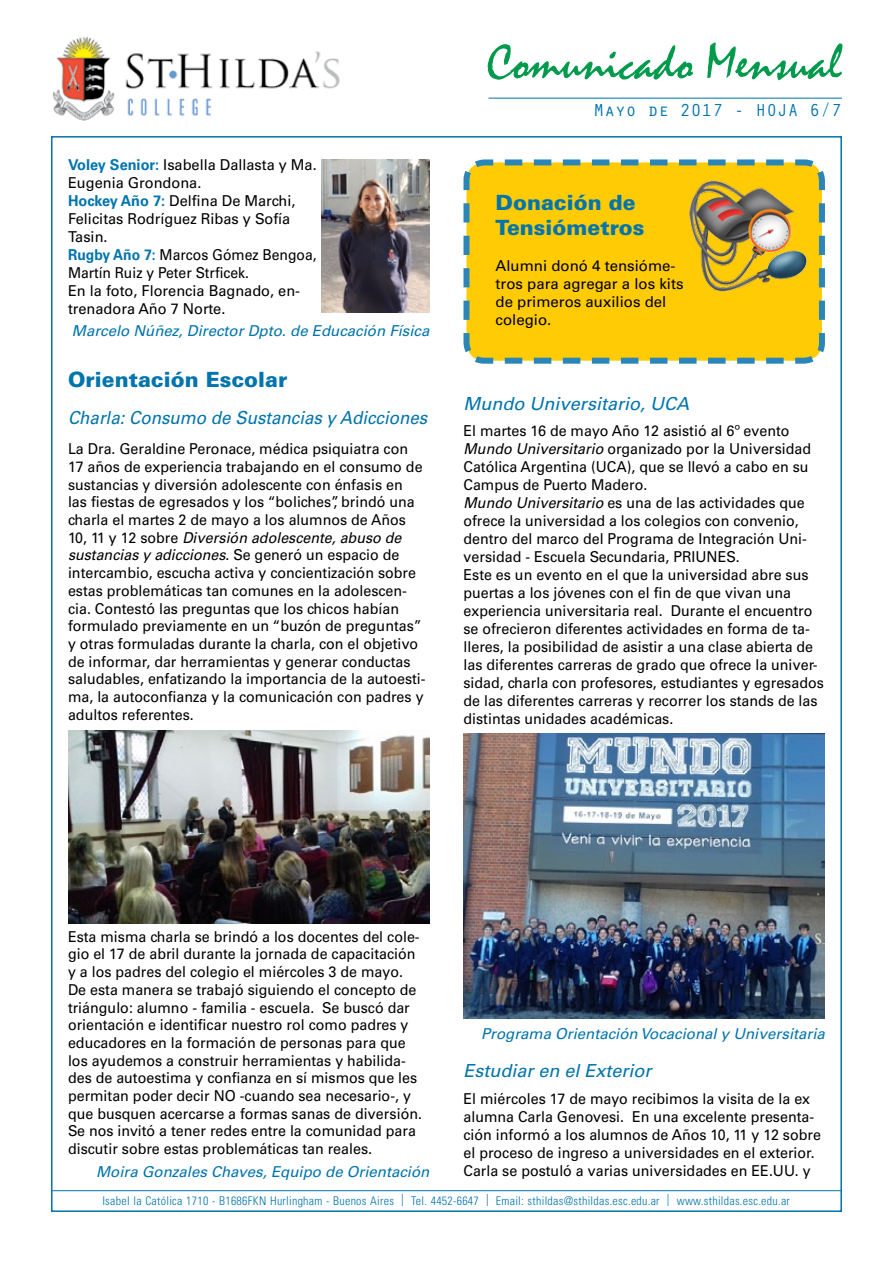
<style>
.page{position:relative;width:893px;height:1263px;background:#fff}
.page>*{position:absolute;margin:0;border:0;box-sizing:border-box;transform-origin:0 0}
.t1{font:51px "Mistral";color:#009a4c}
.t2{font:900 21px/25.2px "Univers LT Std";color:#0074ad}
.t3{font:italic 18px "Univers LT Std";color:#0074ad}
.t4{font:italic 18px "Univers LT Std";color:#0074ad;scale:.94 1}
.t5{font:18px "Orator Std";color:#0074ad}
.t6{font:15px/17.7px "Univers LT Std";color:#000;scale:.95 1}
.t7{font:15px/18px "Univers LT Std";color:#000}
.t8{font:italic 15px "Univers LT Std";color:#0074ad}
.t9{font:300 condensed 12px "Univers LT Std";letter-spacing:.02em;color:#0074ad}
.s1{font-weight:700;color:#0074ad}
.s2{font-style:italic}
.s3{color:#ffcb05}
</style>
<div class="page">
<img style="left:52px;top:37px;width:288px;height:84px">
<hr style="left:488px;top:98px;width:354px;height:1px;background:#0074ad">
<hr style="left:51px;top:1190px;width:791px;height:1px;background:#0074ad">
<img style="left:68px;top:731px;width:361px;height:193px">
<img style="left:463px;top:734px;width:362px;height:284px">
<img style="left:321px;top:159px;width:108px;height:153px">
<svg style="left:463px;top:159px;width:362px;height:205px;background:#f1c819"></svg>
<img style="left:690px;top:180px;width:116px;height:111px">
<h1 class="t1" style="left:487px;top:40px;width:356px">Comunicado Mensual</h1>
<p class="t7" style="left:68px;top:156px;width:250px"><span class="s1">Voley Senior:</span> Isabella Dallasta y Ma.<br>Eugenia Grondona.<br><span class="s1">Hockey Año 7:</span> Delfina De Marchi,<br>Felicitas Rodríguez Ribas y Sofía<br>Tasin.<br><span class="s1">Rugby Año 7:</span> Marcos Gómez Bengoa,<br>Martín Ruiz y Peter Strficek.<br>En la foto, Florencia Bagnado, en&shy;trenadora Año 7 Norte.</p>
<p class="t8" style="left:72px;top:322px;width:359px">Marcelo Núñez, Director Dpto. de Educación Física</p>
<h2 class="t2" style="left:68px;top:367px;width:221px">Orientación Escolar</h2>
<p class="t4" style="left:68px;top:407px;width:384px">Charla: Consumo de Sustancias y Adicciones</p>
<p class="t6" style="left:68px;top:440px;width:378px">La Dra. Geraldine Peronace, médica psiquiatra con 17 años de experiencia trabajando en el consumo de sustancias y diversión adolescente con énfasis en<br>las fiestas de egresados y los “boliches”, brindó una charla el martes 2 de mayo a los alumnos de Años 10, 11 y 12 sobre <span class="s2">Diversión adolescente, abuso de sustancias y adicciones</span>. Se generó un espacio de intercambio, escucha activa y concientización sobre estas problemáticas tan comunes en la adolescen&shy;cia. Contestó las preguntas que los chicos habían formulado previamente en un “buzón de preguntas” y otras formuladas durante la charla, con el objetivo de informar, dar herramientas y generar conductas saludables, enfatizando la importancia de la autoesti&shy;ma, la autoconfianza y la comunicación con padres y adultos referentes.</p>
<p class="t5" style="left:593px;top:97px;width:250px">Mayo de 2017 - HOJA 6/7</p>
<h2 class="t2" style="left:495px;top:190px;width:162px">Donación de<br>Tensiómetros<span class="s3">s</span></h2>
<p class="t7" style="left:495px;top:257px;width:190px">Alumni donó 4 tensióme&shy;tros para agregar a los kits de primeros auxilios del colegio.</p>
<p class="t3" style="left:463px;top:392px;width:227px">Mundo Universitario, UCA</p>
<p class="t6" style="left:463px;top:422px;width:381px">El martes 16 de mayo Año 12 asistió al 6º evento <span class="s2">Mundo Universitario</span> organizado por la Universidad Católica Argentina (UCA), que se llevó a cabo en su Campus de Puerto Madero.<br><span class="s2">Mundo Universitario</span> es una de las actividades que ofrece la universidad a los colegios con convenio, dentro del marco del Programa de Integración Uni&shy;versidad - Escuela Secundaria, PRIUNES.<br>Este es un evento en el que la universidad abre sus puertas a los jóvenes con el fin de que vivan una experiencia universitaria real. Durante el encuentro se ofrecieron diferentes actividades en forma de ta&shy;lleres, la posibilidad de asistir a una clase abierta de las diferentes carreras de grado que ofrece la univer&shy;sidad, charla con profesores, estudiantes y egresados de las diferentes carreras y recorrer los stands de las distintas unidades académicas.</p>
<p class="t6" style="left:68px;top:928px;width:374px">Esta misma charla se brindó a los docentes del cole&shy;gio el 17 de abril durante la jornada de capacitación y a los padres del colegio el miércoles 3 de mayo.<br>De esta manera se trabajó siguiendo el concepto de triángulo: alumno - familia - escuela. Se buscó dar orientación e identificar nuestro rol como padres y educadores en la formación de personas para que los ayudemos a construir herramientas y habilida&shy;des de autoestima y confianza en sí mismos que les permitan poder decir NO -cuando sea necesario-, y que busquen acercarse a formas sanas de diversión.<br>Se nos invitó a tener redes entre la comunidad para discutir sobre estas problemáticas tan reales.</p>
<p class="t8" style="left:96px;top:1162px;width:335px">Moira Gonzales Chaves, Equipo de Orientación</p>
<p class="t8" style="left:481px;top:1024px;width:345px">Programa Orientación Vocacional y Universitaria</p>
<p class="t3" style="left:463px;top:1060px;width:190px">Estudiar en el Exterior</p>
<p class="t6" style="left:463px;top:1089px;width:378px">El miércoles 17 de mayo recibimos la visita de la ex alumna Carla Genovesi. En una excelente presenta&shy;ción informó a los alumnos de Años 10, 11 y 12 sobre el proceso de ingreso a universidades en el exterior.<br>Carla se postuló a varias universidades en EE.UU. y</p>
<p class="t9" style="left:102px;top:1193px;width:689px">Isabel la Católica 1710 - B1686FKN Hurlingham - Buenos Aires | Tel. 4452-6647 | Email: sthildas@sthildas.esc.edu.ar | www.sthildas.esc.edu.ar</p>
</div>
